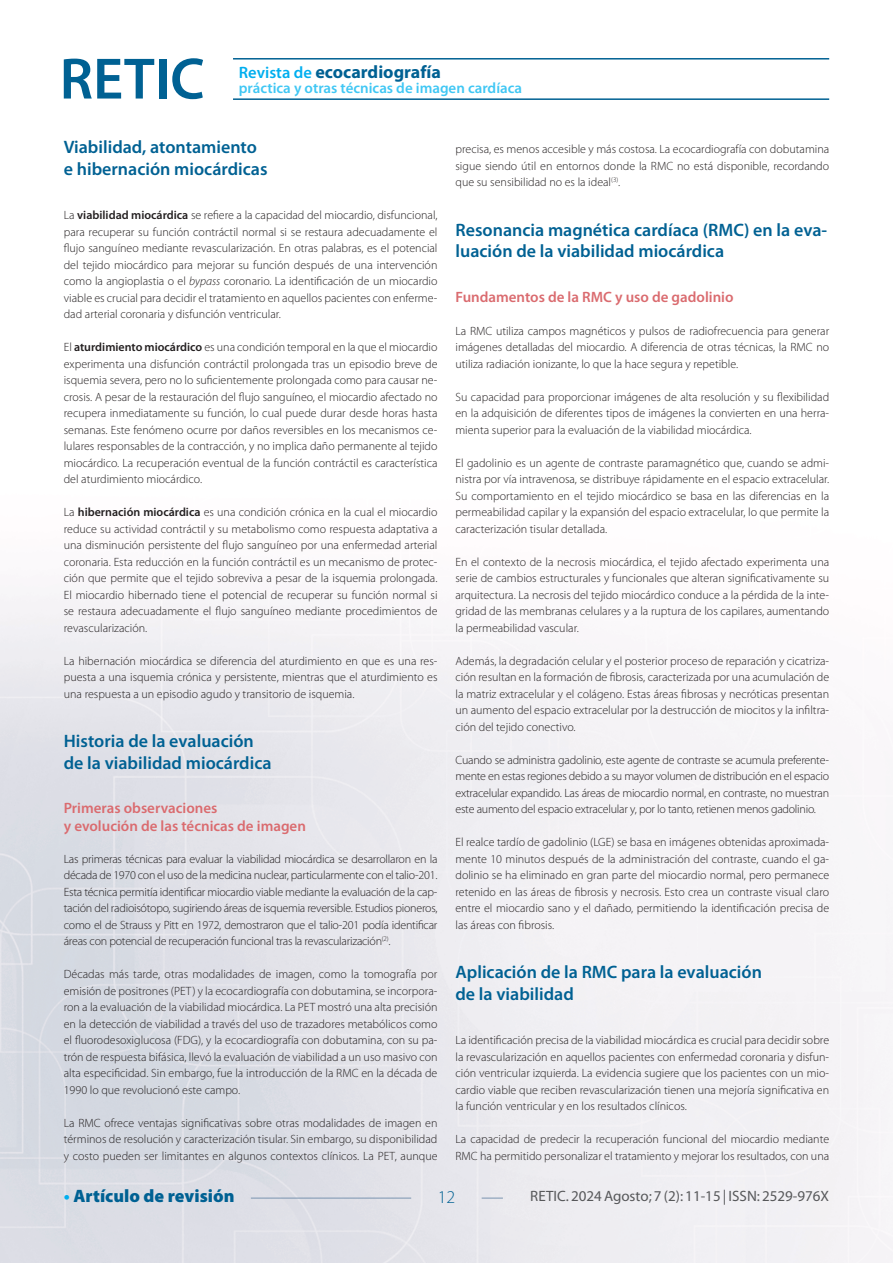
<style>
.page{position:relative;width:893px;height:1263px;background:#fff}
.page>*{position:absolute;margin:0;border:0;box-sizing:border-box;transform-origin:0 0}
._02_Primer_Orden{font:600 18px/21.6px "Myriad Pro";color:#006193}
.t1{font:700 18px "Myriad Pro";color:#006193}
.t2{font:900 18px "Myriad Pro";color:#006193}
.t3{font:300 18px "Myriad Pro";color:#006193}
._02_Segundo_Orden{font:600 15px/18px "Myriad Pro";color:#da6b6f}
.t4{font:15px "Myriad Pro";color:#57585a}
.t5{font:600 15px "Myriad Pro";color:#40c7f4}
._01_Texto_comun{font:300 12px/16.5px "Myriad Pro";color:#231f20;text-align:justify}
.s1{font-weight:600;font-size:16.5px;color:#00aeef}
.s2{font-weight:600}
.s3{font-style:italic}
.s4{font-weight:700;color:#00aeef}
</style>
<div class="page">
<img style="left:0;top:58px;width:893px;height:1205px">
<hr style="left:233px;top:58px;width:596px;height:2px;background:#006193">
<hr style="left:233px;top:98px;width:596px;height:2px;background:#006193">
<svg style="left:64px;top:59px;width:90px;height:40px"></svg>
<div style="left:159px;top:59px;width:7px;height:40px;background:#006193"></div>
<svg style="left:172px;top:58px;width:31px;height:41px"></svg>
<hr style="left:251px;top:1198px;width:160px;height:1px;background:#7a94b0">
<svg style="left:482px;top:1198px;width:21px;height:1px"></svg>
<h1 class="t1" style="left:239px;top:60px;width:204px"><span class="s1">Revista de</span> ecocardiografía</h1>
<p class="t5" style="left:239px;top:78px;width:285px">práctica y otras técnicas de imagen cardíaca</p>
<p class="_02_Primer_Orden" style="left:64px;top:136px;width:205px">Viabilidad, atontamiento e hibernación miocárdicas</p>
<p class="_01_Texto_comun" style="left:64px;top:207px;width:375px">La <span class="s2">viabilidad miocárdica</span> se refiere a la capacidad del miocardio, disfuncional, para recuperar su función contráctil normal si se restaura adecuadamente el flujo sanguíneo mediante revascularización. En otras palabras, es el potencial del tejido miocárdico para mejorar su función después de una intervención como la angioplastia o el <span class="s3">bypass</span> coronario. La identificación de un miocardio viable es crucial para decidir el tratamiento en aquellos pacientes con enferme&shy;dad arterial coronaria y disfunción ventricular.</p>
<p class="_01_Texto_comun" style="left:64px;top:339px;width:375px">El <span class="s2">aturdimiento miocárdico</span> es una condición temporal en la que el miocardio experimenta una disfunción contráctil prolongada tras un episodio breve de isquemia severa, pero no lo suficientemente prolongada como para causar ne&shy;crosis. A pesar de la restauración del flujo sanguíneo, el miocardio afectado no recupera inmediatamente su función, lo cual puede durar desde horas hasta semanas. Este fenómeno ocurre por daños reversibles en los mecanismos ce&shy;lulares responsables de la contracción, y no implica daño permanente al tejido miocárdico. La recuperación eventual de la función contráctil es característica del aturdimiento miocárdico.</p>
<p class="_01_Texto_comun" style="left:64px;top:504px;width:375px">La <span class="s2">hibernación miocárdica</span> es una condición crónica en la cual el miocardio reduce su actividad contráctil y su metabolismo como respuesta adaptativa a una disminución persistente del flujo sanguíneo por una enfermedad arterial coronaria. Esta reducción en la función contráctil es un mecanismo de protec&shy;ción que permite que el tejido sobreviva a pesar de la isquemia prolongada.<br>El miocardio hibernado tiene el potencial de recuperar su función normal si se restaura adecuadamente el flujo sanguíneo mediante procedimientos de revascularización.</p>
<p class="_01_Texto_comun" style="left:64px;top:652px;width:375px">La hibernación miocárdica se diferencia del aturdimiento en que es una res&shy;puesta a una isquemia crónica y persistente, mientras que el aturdimiento es una respuesta a un episodio agudo y transitorio de isquemia.</p>
<p class="_02_Primer_Orden" style="left:64px;top:730px;width:209px">Historia de la evaluación de la viabilidad miocárdica</p>
<p class="_02_Segundo_Orden" style="left:64px;top:799px;width:244px">Primeras observaciones<br>y evolución de las técnicas de imagen</p>
<p class="_01_Texto_comun" style="left:64px;top:850px;width:375px">Las primeras técnicas para evaluar la viabilidad miocárdica se desarrollaron en la década de 1970 con el uso de la medicina nuclear, particularmente con el talio-201.<br>Esta técnica permitía identificar miocardio viable mediante la evaluación de la cap&shy;tación del radioisótopo, sugiriendo áreas de isquemia reversible. Estudios pioneros, como el de Strauss y Pitt en 1972, demostraron que el talio-201 podía identificar áreas con potencial de recuperación funcional tras la revascularización<sup>(2)</sup>.</p>
<p class="_01_Texto_comun" style="left:64px;top:966px;width:375px">Décadas más tarde, otras modalidades de imagen, como la tomografía por emisión de positrones (PET) y la ecocardiografía con dobutamina, se incorpora&shy;ron a la evaluación de la viabilidad miocárdica. La PET mostró una alta precisión en la detección de viabilidad a través del uso de trazadores metabólicos como el fluorodesoxiglucosa (FDG), y la ecocardiografía con dobutamina, con su pa&shy;trón de respuesta bifásica, llevó la evaluación de viabilidad a un uso masivo con alta especificidad. Sin embargo, fue la introducción de la RMC en la década de 1990 lo que revolucionó este campo.</p>
<p class="_01_Texto_comun" style="left:64px;top:1114px;width:375px">La RMC ofrece ventajas significativas sobre otras modalidades de imagen en términos de resolución y caracterización tisular. Sin embargo, su disponibilidad y costo pueden ser limitantes en algunos contextos clínicos. La PET, aunque</p>
<p class="_01_Texto_comun" style="left:455px;top:141px;width:375px">precisa, es menos accesible y más costosa. La ecocardiografía con dobutamina sigue siendo útil en entornos donde la RMC no está disponible, recordando que su sensibilidad no es la ideal<sup>(3)</sup>.</p>
<p class="_02_Primer_Orden" style="left:455px;top:218px;width:373px">Resonancia magnética cardíaca (RMC) en la eva&shy;luación de la viabilidad miocárdica</p>
<p class="_02_Segundo_Orden" style="left:455px;top:287px;width:280px">Fundamentos de la RMC y uso de gadolinio</p>
<p class="_01_Texto_comun" style="left:455px;top:322px;width:375px">La RMC utiliza campos magnéticos y pulsos de radiofrecuencia para generar imágenes detalladas del miocardio. A diferencia de otras técnicas, la RMC no utiliza radiación ionizante, lo que la hace segura y repetible.</p>
<p class="_01_Texto_comun" style="left:455px;top:388px;width:375px">Su capacidad para proporcionar imágenes de alta resolución y su flexibilidad en la adquisición de diferentes tipos de imágenes la convierten en una herra&shy;mienta superior para la evaluación de la viabilidad miocárdica.</p>
<p class="_01_Texto_comun" style="left:455px;top:454px;width:375px">El gadolinio es un agente de contraste paramagnético que, cuando se admi&shy;nistra por vía intravenosa, se distribuye rápidamente en el espacio extracelular.<br>Su comportamiento en el tejido miocárdico se basa en las diferencias en la permeabilidad capilar y la expansión del espacio extracelular, lo que permite la caracterización tisular detallada.</p>
<p class="_01_Texto_comun" style="left:455px;top:553px;width:375px">En el contexto de la necrosis miocárdica, el tejido afectado experimenta una serie de cambios estructurales y funcionales que alteran significativamente su arquitectura. La necrosis del tejido miocárdico conduce a la pérdida de la inte&shy;gridad de las membranas celulares y a la ruptura de los capilares, aumentando la permeabilidad vascular.</p>
<p class="_01_Texto_comun" style="left:455px;top:652px;width:375px">Además, la degradación celular y el posterior proceso de reparación y cicatriza&shy;ción resultan en la formación de fibrosis, caracterizada por una acumulación de la matriz extracelular y el colágeno. Estas áreas fibrosas y necróticas presentan un aumento del espacio extracelular por la destrucción de miocitos y la infiltra&shy;ción del tejido conectivo.</p>
<p class="_01_Texto_comun" style="left:455px;top:751px;width:375px">Cuando se administra gadolinio, este agente de contraste se acumula preferente&shy;mente en estas regiones debido a su mayor volumen de distribución en el espacio extracelular expandido. Las áreas de miocardio normal, en contraste, no muestran este aumento del espacio extracelular y, por lo tanto, retienen menos gadolinio.</p>
<p class="_01_Texto_comun" style="left:455px;top:834px;width:375px">El realce tardío de gadolinio (LGE) se basa en imágenes obtenidas aproximada&shy;mente 10 minutos después de la administración del contraste, cuando el ga&shy;dolinio se ha eliminado en gran parte del miocardio normal, pero permanece retenido en las áreas de fibrosis y necrosis. Esto crea un contraste visual claro entre el miocardio sano y el dañado, permitiendo la identificación precisa de las áreas con fibrosis.</p>
<p class="_02_Primer_Orden" style="left:455px;top:961px;width:308px">Aplicación de la RMC para la evaluación de la viabilidad</p>
<p class="_01_Texto_comun" style="left:455px;top:1032px;width:375px">La identificación precisa de la viabilidad miocárdica es crucial para decidir sobre la revascularización en aquellos pacientes con enfermedad coronaria y disfun&shy;ción ventricular izquierda. La evidencia sugiere que los pacientes con un mio&shy;cardio viable que reciben revascularización tienen una mejoría significativa en la función ventricular y en los resultados clínicos.</p>
<p class="_01_Texto_comun" style="left:455px;top:1131px;width:375px">La capacidad de predecir la recuperación funcional del miocardio mediante<br>RMC ha permitido personalizar el tratamiento y mejorar los resultados, con una</p>
<h1 class="t2" style="left:64px;top:1186px;width:172px"><span class="s4">•</span> Artículo de revisión</h1>
<h1 class="t3" style="left:438px;top:1187px;width:19px">12</h1>
<p class="t4" style="left:530px;top:1187px;width:300px">RETIC. 2024 Agosto; 7 (2): 11-15 | ISSN: 2529-976X</p>
</div>
